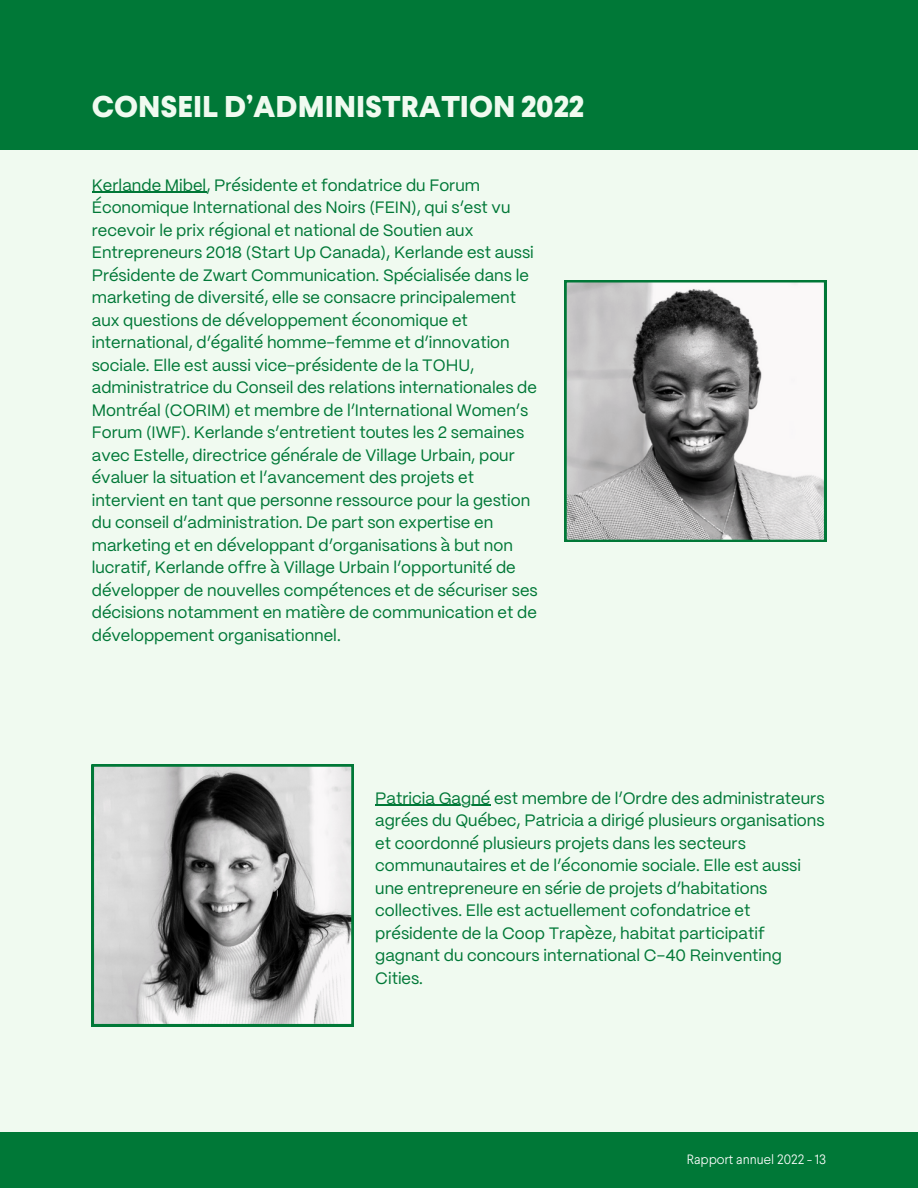
<style>
.page{position:relative;width:918px;height:1188px;background:#f0faf0}
.page>*{position:absolute;margin:0;border:0;box-sizing:border-box;transform-origin:0 0}
.t1{font:800 30px "Larsseit";color:#f0faf0}
.t2{font:16.5px/22.5px "PP Mori";color:#007837}
.t3{font:300 13.5px "Larsseit";color:#fff}
</style>
<div class="page">
<div style="left:0;top:1133px;width:918px;height:55px;background:#007837"></div>
<div style="left:0;top:0;width:918px;height:149px;background:#007837"></div>
<svg style="left:565px;top:280px;width:261px;height:262px"></svg>
<svg style="left:92px;top:765px;width:261px;height:261px;background:#a1a4a2"></svg>
<hr style="left:92px;top:192px;width:114px;height:1px;background:#007837">
<hr style="left:375px;top:805px;width:115px;height:1px;background:#007837">
<p class="t1" style="left:92px;top:94px;width:494px">CONSEIL D’ADMINISTRATION 2022</p>
<p class="t2" style="left:92px;top:175px;width:447px">Kerlande Mibel, Présidente et fondatrice du Forum Économique International des Noirs (FEIN), qui s’est vu recevoir le prix régional et national de Soutien aux Entrepreneurs 2018 (Start Up Canada), Kerlande est aussi Présidente de Zwart Communication. Spécialisée dans le marketing de diversité, elle se consacre principalement aux questions de développement économique et international, d’égalité homme-femme et d’innovation sociale. Elle est aussi vice-présidente de la TOHU, administratrice du Conseil des relations internationales de Montréal (CORIM) et membre de l’International Women’s Forum (IWF). Kerlande s’entretient toutes les 2 semaines avec Estelle, directrice générale de Village Urbain, pour évaluer la situation et l’avancement des projets et intervient en tant que personne ressource pour la gestion du conseil d’administration. De part son expertise en marketing et en développant d’organisations à but non lucratif, Kerlande offre à Village Urbain l’opportunité de développer de nouvelles compétences et de sécuriser ses décisions notamment en matière de communication et de développement organisationnel.</p>
<p class="t2" style="left:375px;top:788px;width:451px">Patricia Gagné est membre de l’Ordre des administrateurs agrées du Québec, Patricia a dirigé plusieurs organisations et coordonné plusieurs projets dans les secteurs communautaires et de l’économie sociale. Elle est aussi une entrepreneure en série de projets d’habitations collectives. Elle est actuellement cofondatrice et présidente de la Coop Trapèze, habitat participatif gagnant du concours international C-40 Reinventing Cities.</p>
<h2 class="t3" style="left:687px;top:1154px;width:141px">Rapport annuel 2022 - 13</h2>
</div>
